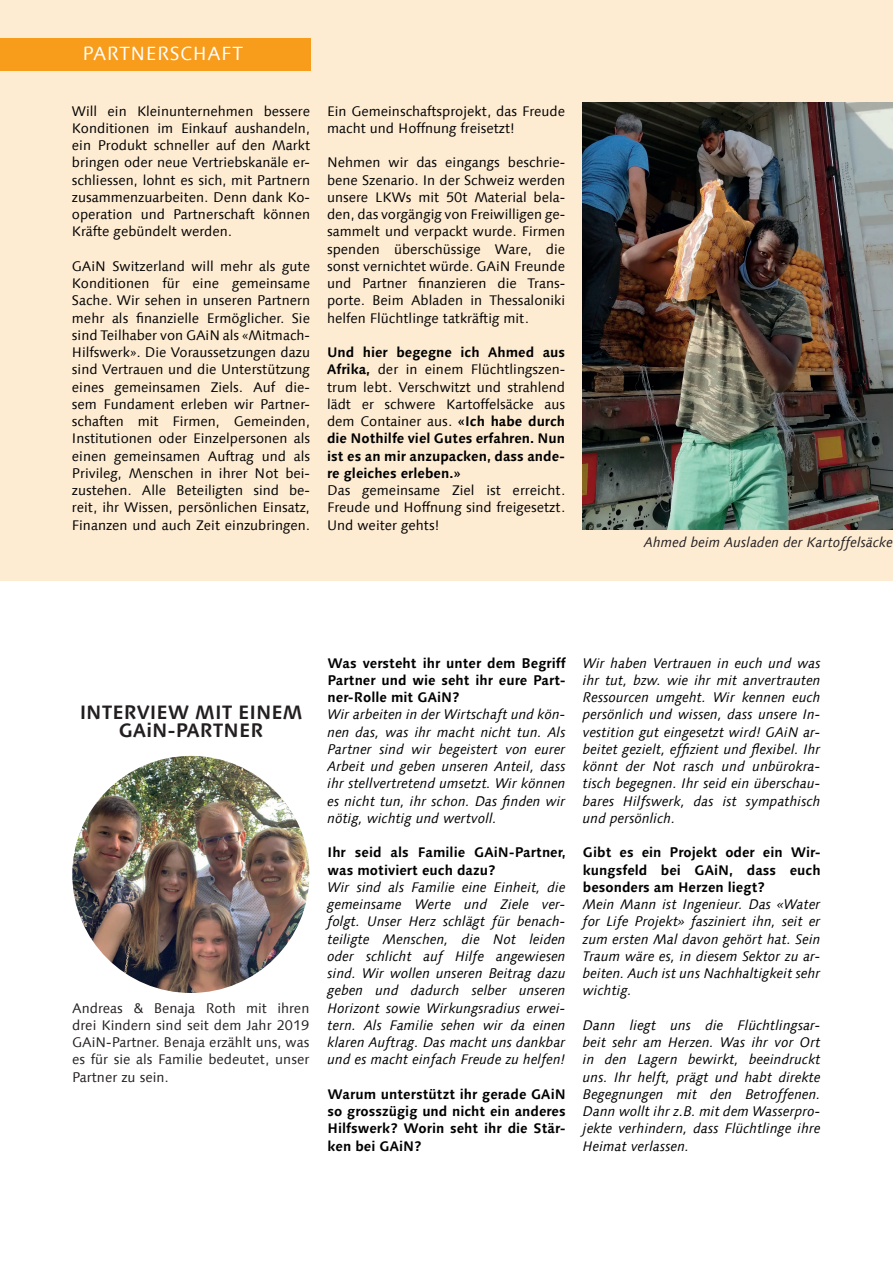
<style>
.page{position:relative;width:893px;height:1263px;background:#fff}
.page>*{position:absolute;margin:0;border:0;box-sizing:border-box;transform-origin:0 0}
.t1{font:700 19.5px/17.2px "Linotype Syntax Com";color:#231f20;text-align:center}
.t2{font:19.2px "Linotype Syntax Com";letter-spacing:.03em;color:#fff}
.t3{font:italic 13.95px/17.2px "Linotype Syntax Com";color:#000;text-align:justify}
.t4{font:13.95px/17.2px "Linotype Syntax Com";color:#000;text-align:justify}
.t5{font:700 13.95px/17.2px "Linotype Syntax Com";color:#000;text-align:justify}
.t6{font:13.95px/17.2px "Linotype Syntax Com";color:#231f20;text-align:justify}
.t7{font:italic 13.95px "Linotype Syntax Com";color:#231f20}
.s1{font-weight:400}
</style>
<div class="page">
<div style="left:0;top:0;width:893px;height:581px;background:#fdebd2"></div>
<div style="left:0;top:38px;width:310px;height:32px;background:#f89c1c"></div>
<img style="left:582px;top:102px;width:311px;height:428px">
<img style="left:72px;top:756px;width:237px;height:237px;border-radius:119px">
<h2 class="t2" style="left:83px;top:42px;width:162px">PARTNERSCHAFT</h2>
<p class="t4" style="left:72px;top:102px;width:240px">Will ein Kleinunternehmen bessere Konditionen im Einkauf aushandeln, ein Produkt schneller auf den Markt bringen oder neue Vertriebskanäle er&shy;schliessen, lohnt es sich, mit Partnern zusammenzuarbeiten. Denn dank Ko&shy;operation und Partnerschaft können Kräfte gebündelt werden.</p>
<p class="t4" style="left:72px;top:257px;width:240px">GAiN Switzerland will mehr als gute Konditionen für eine gemeinsame Sache. Wir sehen in unseren Partnern mehr als finanzielle Ermöglicher. Sie sind Teilhaber von GAiN als «Mitmach-Hilfswerk». Die Voraussetzungen dazu sind Vertrauen und die Unterstützung eines gemeinsamen Ziels. Auf die&shy;sem Fundament erleben wir Partner&shy;schaften mit Firmen, Gemeinden, Institutionen oder Einzelpersonen als einen gemeinsamen Auftrag und als Privileg, Menschen in ihrer Not bei&shy;zustehen. Alle Beteiligten sind be&shy;reit, ihr Wissen, persönlichen Einsatz, Finanzen und auch Zeit einzubringen.</p>
<p class="t4" style="left:327px;top:102px;width:240px">Ein Gemeinschaftsprojekt, das Freude macht und Hoffnung freisetzt!</p>
<p class="t4" style="left:327px;top:154px;width:240px">Nehmen wir das eingangs beschrie&shy;bene Szenario. In der Schweiz werden unsere LKWs mit 50t Material bela&shy;den, das vorgängig von Freiwilligen ge&shy;sammelt und verpackt wurde. Firmen spenden überschüssige Ware, die sonst vernichtet würde. GAiN Freunde und Partner finanzieren die Trans&shy;porte. Beim Abladen in Thessaloniki helfen Flüchtlinge tatkräftig mit.</p>
<p class="t5" style="left:327px;top:343px;width:240px">Und hier begegne ich Ahmed aus Afrika, <span class="s1">der in einem Flüchtlingszen&shy;trum lebt. Verschwitzt und strahlend lädt er schwere Kartoffelsäcke aus dem Container aus.</span> «Ich habe durch die Nothilfe viel Gutes erfahren. Nun ist es an mir anzupacken, dass ande&shy;re gleiches erleben.»</p>
<p class="t4" style="left:327px;top:481px;width:240px">Das gemeinsame Ziel ist erreicht.<br>Freude und Hoffnung sind freigesetzt.<br>Und weiter gehts!</p>
<p class="t7" style="left:644px;top:533px;width:250px">Ahmed beim Ausladen der Kartoffelsäcke</p>
<h1 class="t1" style="left:80px;top:704px;width:224px">INTERVIEW MIT EINEM<br>GAiN-PARTNER</h1>
<p class="t6" style="left:72px;top:999px;width:239px">Andreas &amp; Benaja Roth mit ihren drei Kindern sind seit dem Jahr 2019<br>GAiN-Partner. Benaja erzählt uns, was es für sie als Familie bedeutet, unser Partner zu sein.</p>
<p class="t5" style="left:328px;top:654px;width:240px">Was versteht ihr unter dem Begriff Partner und wie seht ihr eure Part&shy;ner-Rolle mit GAiN?</p>
<p class="t3" style="left:328px;top:706px;width:240px">Wir arbeiten in der Wirtschaft und kön&shy;nen das, was ihr macht nicht tun. Als Partner sind wir begeistert von eurer Arbeit und geben unseren Anteil, dass ihr stellvertretend umsetzt. Wir können es nicht tun, ihr schon. Das finden wir nötig, wichtig und wertvoll.</p>
<p class="t5" style="left:328px;top:844px;width:240px">Ihr seid als Familie GAiN-Partner, was motiviert euch dazu?</p>
<p class="t3" style="left:328px;top:878px;width:240px">Wir sind als Familie eine Einheit, die gemeinsame Werte und Ziele ver&shy;folgt. Unser Herz schlägt für benach&shy;teiligte Menschen, die Not leiden oder schlicht auf Hilfe angewiesen sind. Wir wollen unseren Beitrag dazu geben und dadurch selber unseren Horizont sowie Wirkungsradius erwei&shy;tern. Als Familie sehen wir da einen klaren Auftrag. Das macht uns dankbar und es macht einfach Freude zu helfen!</p>
<p class="t5" style="left:328px;top:1085px;width:240px">Warum unterstützt ihr gerade GAiN so grosszügig und nicht ein anderes Hilfswerk? Worin seht ihr die Stär&shy;ken bei GAiN?</p>
<p class="t3" style="left:583px;top:654px;width:239px">Wir haben Vertrauen in euch und was ihr tut, bzw. wie ihr mit anvertrauten Ressourcen umgeht. Wir kennen euch persönlich und wissen, dass unsere In&shy;vestition gut eingesetzt wird! GAiN ar&shy;beitet gezielt, effizient und flexibel. Ihr könnt der Not rasch und unbürokra&shy;tisch begegnen. Ihr seid ein überschau&shy;bares Hilfswerk, das ist sympathisch und persönlich.</p>
<p class="t5" style="left:583px;top:844px;width:239px">Gibt es ein Projekt oder ein Wir&shy;kungsfeld bei GAiN, dass euch besonders am Herzen liegt?</p>
<p class="t3" style="left:583px;top:896px;width:239px">Mein Mann ist Ingenieur. Das «Water for Life Projekt» fasziniert ihn, seit er zum ersten Mal davon gehört hat. Sein Traum wäre es, in diesem Sektor zu ar&shy;beiten. Auch ist uns Nachhaltigkeit sehr wichtig.</p>
<p class="t3" style="left:583px;top:1016px;width:239px">Dann liegt uns die Flüchtlingsar&shy;beit sehr am Herzen. Was ihr vor Ort in den Lagern bewirkt, beeindruckt uns. Ihr helft, prägt und habt direkte Begegnungen mit den Betroffenen.<br>Dann wollt ihr z.B. mit dem Wasserpro&shy;jekte verhindern, dass Flüchtlinge ihre Heimat verlassen.</p>
</div>
